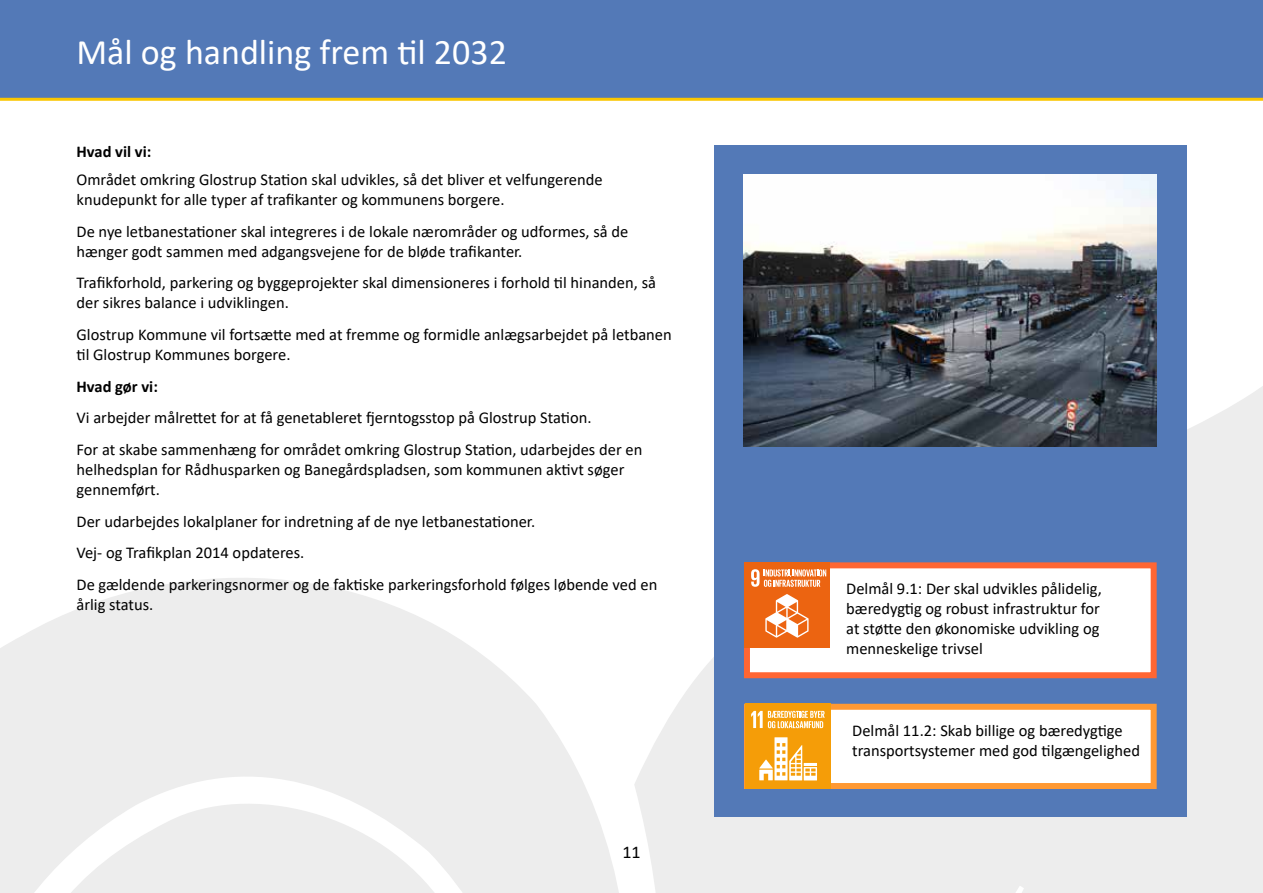
<style>
.page{position:relative;width:1263px;height:893px;background:#fff}
.page>*{position:absolute;margin:0;border:0;box-sizing:border-box;transform-origin:0 0}
.t1{font:36px "Calibri";color:#fff}
.t2{font:18px "Calibri";color:#000}
.t3{font:16.5px/19.8px "Calibri";color:#000}
.t4{font:700 16.5px "Calibri";color:#000}
</style>
<div class="page">
<svg style="left:702px;top:351px;width:561px;height:542px;background:#ededee"></svg>
<svg style="left:0;top:578px;width:702px;height:315px;fill:#ededed"></svg>
<div style="left:0;top:0;width:1263px;height:98px;background:#5379b7"></div>
<hr style="left:0;top:98px;width:1263px;height:3px;background:#fac601">
<div style="left:714px;top:145px;width:472px;height:671px;background:#5379b7"></div>
<img style="left:744px;top:174px;width:413px;height:272px">
<div style="left:744px;top:562px;width:413px;height:116px;background:#fff;border:6px solid #f63"></div>
<div style="left:744px;top:704px;width:413px;height:85px;background:#fff;border:6px solid #f93"></div>
<div style="left:744px;top:562px;width:85px;height:85px;background:#ec6411"></div>
<svg style="left:765px;top:594px;width:43px;height:44px"></svg>
<svg style="left:751px;top:569px;width:75px;height:18px"></svg>
<div style="left:745px;top:704px;width:85px;height:85px;background:#f59d08"></div>
<svg style="left:759px;top:737px;width:58px;height:43px"></svg>
<svg style="left:751px;top:711px;width:74px;height:17px"></svg>
<h1 class="t1" style="left:77px;top:27px;width:432px">Mål og handling frem til 2032</h1>
<p class="t4" style="left:77px;top:140px;width:76px">Hvad vil vi:</p>
<p class="t3" style="left:77px;top:169px;width:528px">Området omkring Glostrup Station skal udvikles, så det bliver et velfungerende knudepunkt for alle typer af trafikanter og kommunens borgere.</p>
<p class="t3" style="left:77px;top:221px;width:553px">De nye letbanestationer skal integreres i de lokale nærområder og udformes, så de hænger godt sammen med adgangsvejene for de bløde trafikanter.</p>
<p class="t3" style="left:77px;top:273px;width:581px">Trafikforhold, parkering og byggeprojekter skal dimensioneres i forhold til hinanden, så der sikres balance i udviklingen.</p>
<p class="t3" style="left:77px;top:324px;width:597px">Glostrup Kommune vil fortsætte med at fremme og formidle anlægsarbejdet på letbanen til Glostrup Kommunes borgere.</p>
<p class="t4" style="left:77px;top:374px;width:83px">Hvad gør vi:</p>
<p class="t3" style="left:77px;top:402px;width:567px;line-height:31.8px">Vi arbejder målrettet for at få genetableret fjerntogsstop på Glostrup Station.<br>For at skabe sammenhæng for området omkring Glostrup Station, udarbejdes der en</p>
<p class="t3" style="left:77px;top:459px;width:549px">helhedsplan for Rådhusparken og Banegårdspladsen, som kommunen aktivt søger gennemført.</p>
<p class="t3" style="left:77px;top:505px;width:582px;line-height:31.8px">Der udarbejdes lokalplaner for indretning af de nye letbanestationer.<br>Vej- og Trafikplan 2014 opdateres.<br>De gældende parkeringsnormer og de faktiske parkeringsforhold følges løbende ved en</p>
<p class="t3" style="left:77px;top:594px;width:78px">årlig status.</p>
<p class="t2" style="left:622px;top:839px;width:20px">11</p>
<p class="t3" style="left:846px;top:578px;width:257px">Delmål 9.1: Der skal udvikles pålidelig, bæredygtig og robust infrastruktur for at støtte den økonomiske udvikling og menneskelige trivsel</p>
<p class="t3" style="left:852px;top:720px;width:289px">Delmål 11.2: Skab billige og bæredygtige transportsystemer med god tilgængelighed</p>
</div>
